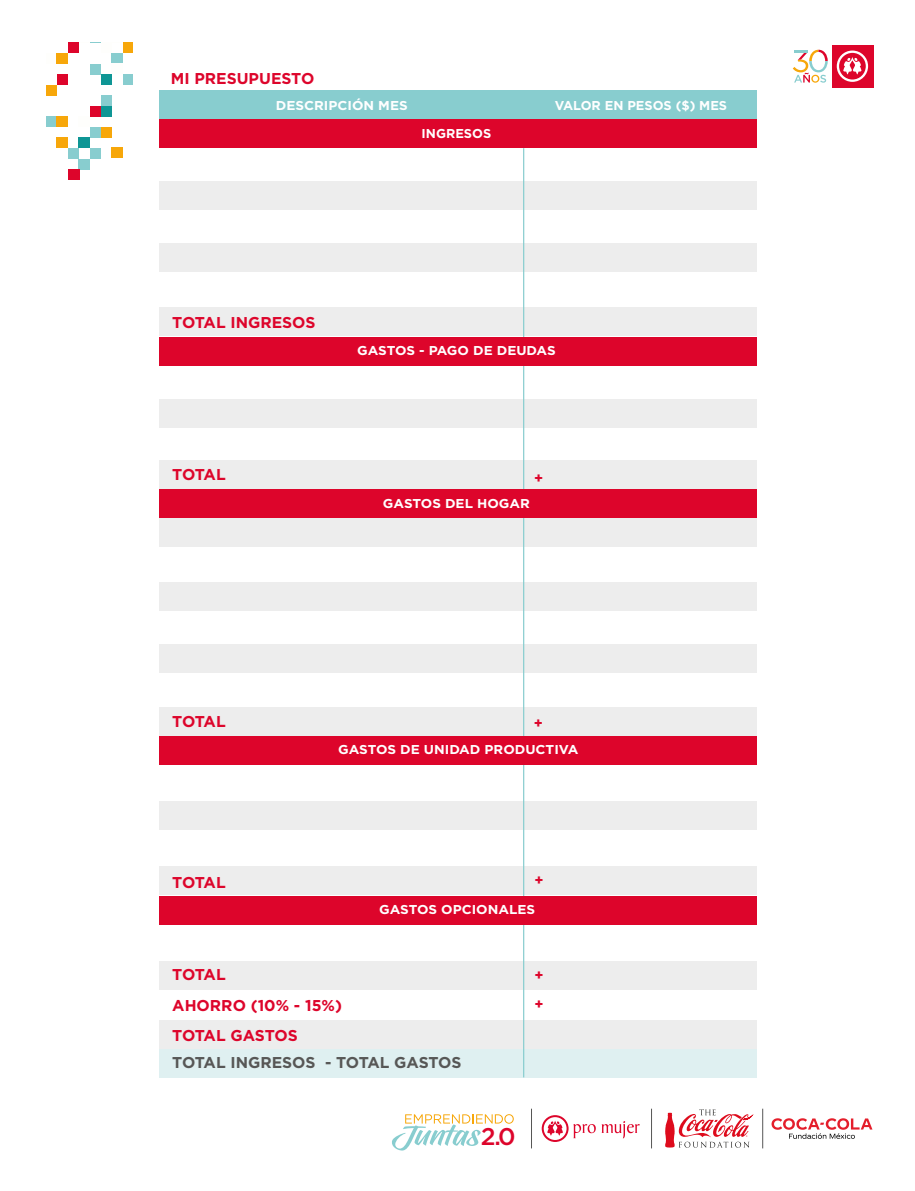
<style>
.page{position:relative;width:915px;height:1191px;background:#fff}
.page>*{position:absolute;margin:0;border:0;box-sizing:border-box;transform-origin:0 0}
.t1{font:500 24.15px "Gotham";color:#dd052b}
.t2{font:700 15.6px "Gotham";color:#dd052b}
.t3{font:700 15.6px "Gotham";letter-spacing:-.005em;color:#575756}
.t4{font:700 14.25px/29.2px "Gotham";color:#dd052b}
.t5{font:700 12.9px "Gotham";color:#fff;scale:1.05 1}
.t6{font:700 12.9px "Gotham";color:#fff}
</style>
<div class="page">
<div style="left:831px;top:45px;width:42px;height:42px;background:#dd052b"></div>
<svg style="left:836px;top:51px;width:31px;height:31px"></svg>
<svg style="left:792px;top:50px;width:35px;height:33px"></svg>
<svg style="left:392px;top:1114px;width:121px;height:36px"></svg>
<hr style="left:651px;top:1108px;width:1px;height:40px;background:#575756">
<hr style="left:531px;top:1108px;width:1px;height:40px;background:#575756">
<hr style="left:762px;top:1108px;width:1px;height:40px;background:#575756">
<svg style="left:541px;top:1115px;width:54px;height:27px"></svg>
<svg style="left:601px;top:1121px;width:38px;height:17px"></svg>
<svg style="left:771px;top:1118px;width:101px;height:20px"></svg>
<svg style="left:665px;top:1109px;width:88px;height:38px"></svg>
<div style="left:159px;top:1019px;width:596px;height:29px;background:#ededed"></div>
<div style="left:159px;top:1048px;width:596px;height:29px;background:#dff0f1"></div>
<div style="left:159px;top:960px;width:596px;height:29px;background:#ededed"></div>
<div style="left:159px;top:801px;width:596px;height:28px;background:#ededed"></div>
<div style="left:159px;top:866px;width:596px;height:29px;background:#ededed"></div>
<div style="left:159px;top:582px;width:596px;height:29px;background:#ededed"></div>
<div style="left:159px;top:518px;width:596px;height:28px;background:#ededed"></div>
<div style="left:159px;top:706px;width:596px;height:29px;background:#ededed"></div>
<div style="left:159px;top:644px;width:596px;height:29px;background:#ededed"></div>
<div style="left:159px;top:399px;width:596px;height:28px;background:#ededed"></div>
<div style="left:159px;top:460px;width:596px;height:29px;background:#ededed"></div>
<div style="left:159px;top:90px;width:596px;height:29px;background:#88cdcf"></div>
<div style="left:159px;top:119px;width:596px;height:29px;background:#dd052b"></div>
<div style="left:159px;top:181px;width:596px;height:29px;background:#ededed"></div>
<div style="left:159px;top:243px;width:596px;height:29px;background:#ededed"></div>
<div style="left:159px;top:307px;width:596px;height:29px;background:#ededed"></div>
<hr style="left:523px;top:148px;width:1px;height:929px;background:#88cdcf">
<div style="left:159px;top:337px;width:596px;height:29px;background:#dd052b"></div>
<div style="left:159px;top:488px;width:596px;height:29px;background:#dd052b"></div>
<div style="left:159px;top:736px;width:596px;height:29px;background:#dd052b"></div>
<div style="left:159px;top:895px;width:596px;height:29px;background:#dd052b"></div>
<div style="left:90px;top:64px;width:11px;height:10px;background:#88cdcf"></div>
<div style="left:112px;top:53px;width:11px;height:11px;background:#88cdcf"></div>
<div style="left:112px;top:63px;width:11px;height:11px;background:#fefefc"></div>
<div style="left:123px;top:43px;width:9px;height:10px;background:#f7a70a"></div>
<div style="left:57px;top:53px;width:11px;height:11px;background:#f7a70a"></div>
<div style="left:68px;top:43px;width:11px;height:10px;background:#dd052b"></div>
<div style="left:90px;top:106px;width:11px;height:10px;background:#dd052b"></div>
<div style="left:101px;top:74px;width:11px;height:11px;background:#0e9695"></div>
<div style="left:112px;top:148px;width:11px;height:10px;background:#f7a70a"></div>
<div style="left:123px;top:74px;width:9px;height:11px;background:#88cdcf"></div>
<div style="left:57px;top:74px;width:11px;height:11px;background:#dd052b"></div>
<div style="left:79px;top:159px;width:11px;height:11px;background:#88cdcf"></div>
<div style="left:68px;top:169px;width:11px;height:11px;background:#dd052b"></div>
<div style="left:90px;top:127px;width:11px;height:11px;background:#88cdcf"></div>
<div style="left:90px;top:148px;width:11px;height:11px;background:#88cdcf"></div>
<div style="left:101px;top:95px;width:11px;height:11px;background:#88cdcf"></div>
<div style="left:101px;top:106px;width:11px;height:10px;background:#0e9695"></div>
<div style="left:101px;top:127px;width:11px;height:11px;background:#f7a70a"></div>
<div style="left:46px;top:85px;width:11px;height:10px;background:#f7a70a"></div>
<div style="left:46px;top:116px;width:11px;height:11px;background:#88cdcf"></div>
<div style="left:57px;top:116px;width:11px;height:11px;background:#f7a70a"></div>
<div style="left:57px;top:137px;width:11px;height:11px;background:#f7a70a"></div>
<div style="left:68px;top:148px;width:11px;height:11px;background:#88cdcf"></div>
<div style="left:79px;top:137px;width:11px;height:11px;background:#0e9695"></div>
<p class="t2" style="left:171px;top:68px;width:145px">MI PRESUPUESTO</p>
<p class="t5" style="left:276px;top:97px;width:127px">DESCRIPCIÓN MES</p>
<p class="t6" style="left:554px;top:97px;width:174px">VALOR EN PESOS ($) MES</p>
<p class="t6" style="left:421px;top:124px;width:71px">INGRESOS</p>
<p class="t2" style="left:172px;top:312px;width:145px">TOTAL INGRESOS</p>
<p class="t5" style="left:357px;top:342px;width:190px">GASTOS - PAGO DE DEUDAS</p>
<p class="t2" style="left:172px;top:464px;width:55px">TOTAL</p>
<p class="t4" style="left:534px;top:464px;width:11px">+</p>
<p class="t5" style="left:383px;top:495px;width:141px">GASTOS DEL HOGAR</p>
<p class="t2" style="left:172px;top:711px;width:55px">TOTAL</p>
<p class="t4" style="left:533px;top:708px;width:11px">+</p>
<p class="t5" style="left:338px;top:741px;width:230px">GASTOS DE UNIDAD PRODUCTIVA</p>
<p class="t2" style="left:172px;top:871px;width:55px">TOTAL</p>
<p class="t4" style="left:534px;top:865px;width:11px">+</p>
<p class="t5" style="left:379px;top:900px;width:150px">GASTOS OPCIONALES</p>
<p class="t2" style="left:172px;top:964px;width:55px">TOTAL</p>
<p class="t2" style="left:172px;top:995px;width:171px">AHORRO (10% - 15%)</p>
<p class="t2" style="left:172px;top:1024px;width:127px">TOTAL GASTOS</p>
<p class="t3" style="left:172px;top:1052px;width:291px">TOTAL INGRESOS - TOTAL GASTOS</p>
<p class="t4" style="left:534px;top:960px;width:11px">+ +</p>
<h1 class="t1" style="left:480px;top:1120px;width:36px">2.0</h1>
</div>
